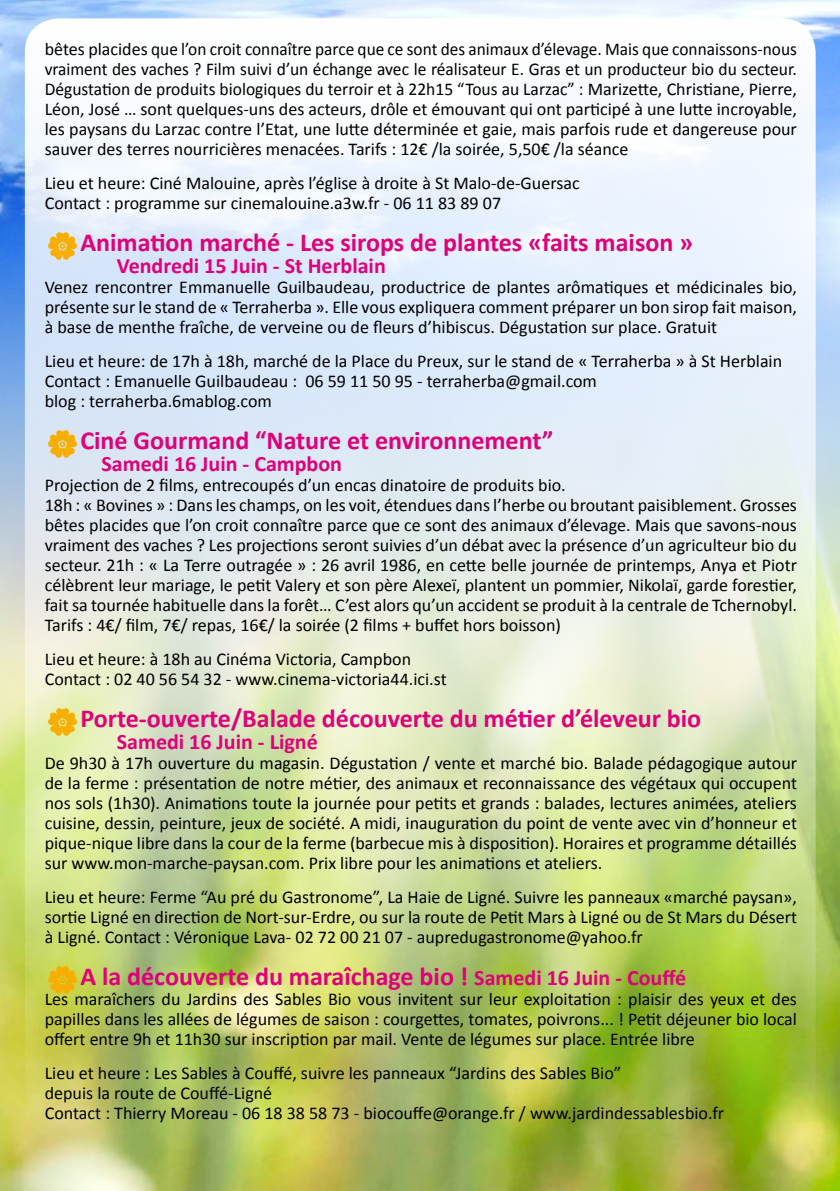
<style>
.page{position:relative;width:840px;height:1191px;background:#fff}
.page>*{position:absolute;margin:0;border:0;box-sizing:border-box;transform-origin:0 0}
.t1{font:700 26px "Calibri";color:#df007a}
.t2{font:700 22px "Calibri";color:#df007a}
.t3{font:18px/20px "Calibri";color:#000;text-align:justify}
.s1{font-size:22px}
</style>
<div class="page">
<img style="left:0;top:686px;width:839px;height:505px">
<img style="left:0;top:0;width:839px;height:686px">
<img style="left:25px;top:18px;width:790px;height:1123px;border-radius:34px">
<svg style="left:48px;top:231px;width:29px;height:29px"></svg>
<svg style="left:48px;top:429px;width:29px;height:29px"></svg>
<svg style="left:48px;top:707px;width:29px;height:29px"></svg>
<svg style="left:48px;top:965px;width:29px;height:29px"></svg>
<p class="t3" style="left:45px;top:38px;width:753px">bêtes placides que l’on croit connaître parce que ce sont des animaux d’élevage. Mais que connaissons-nous vraiment des vaches ? Film suivi d’un échange avec le réalisateur E. Gras et un producteur bio du secteur.<br>Dégustation de produits biologiques du terroir et à 22h15 “Tous au Larzac” : Marizette, Christiane, Pierre, Léon, José … sont quelques-uns des acteurs, drôle et émouvant qui ont participé à une lutte incroyable, les paysans du Larzac contre l’Etat, une lutte déterminée et gaie, mais parfois rude et dangereuse pour sauver des terres nourricières menacées. Tarifs : 12€ /la soirée, 5,50€ /la séance</p>
<p class="t3" style="left:45px;top:172px;width:536px">Lieu et heure: Ciné Malouine, après l’église à droite à St Malo-de-Guersac<br>Contact : programme sur cinemalouine.a3w.fr - 06 11 83 89 07</p>
<h1 class="t1" style="left:80px;top:226px;width:614px">Animation marché - Les sirops de plantes «faits maison »</h1>
<p class="t2" style="left:117px;top:252px;width:270px">Vendredi 15 Juin - St Herblain</p>
<p class="t3" style="left:45px;top:276px;width:753px">Venez rencontrer Emmanuelle Guilbaudeau, productrice de plantes arômatiques et médicinales bio, présente sur le stand de « Terraherba ». Elle vous expliquera comment préparer un bon sirop fait maison, à base de menthe fraîche, de verveine ou de fleurs d’hibiscus. Dégustation sur place. Gratuit</p>
<p class="t3" style="left:45px;top:350px;width:738px;text-align:left">Lieu et heure: de 17h à 18h, marché de la Place du Preux, sur le stand de « Terraherba » à St Herblain<br>Contact : Emanuelle Guilbaudeau : 06 59 11 50 95 - terraherba@gmail.com<br>blog : terraherba.6mablog.com</p>
<h1 class="t1" style="left:80px;top:424px;width:474px">Ciné Gourmand “Nature et environnement”</h1>
<p class="t2" style="left:101px;top:450px;width:242px">Samedi 16 Juin - Campbon</p>
<p class="t3" style="left:45px;top:474px;width:753px;text-align:left">Projection de 2 films, entrecoupés d’un encas dinatoire de produits bio.<br>18h : « Bovines » : Dans les champs, on les voit, étendues dans l’herbe ou broutant paisiblement. Grosses bêtes placides que l’on croit connaître parce que ce sont des animaux d’élevage. Mais que savons-nous vraiment des vaches ? Les projections seront suivies d’un débat avec la présence d’un agriculteur bio du secteur. 21h : « La Terre outragée » : 26 avril 1986, en cette belle journée de printemps, Anya et Piotr célèbrent leur mariage, le petit Valery et son père Alexeï, plantent un pommier, Nikolaï, garde forestier, fait sa tournée habituelle dans la forêt… C’est alors qu’un accident se produit à la centrale de Tchernobyl.<br>Tarifs : 4€/ film, 7€/ repas, 16€/ la soirée (2 films + buffet hors boisson)</p>
<p class="t3" style="left:45px;top:648px;width:403px">Lieu et heure: à 18h au Cinéma Victoria, Campbon<br>Contact : 02 40 56 54 32 - www.cinema-victoria44.ici.st</p>
<h1 class="t1" style="left:80px;top:702px;width:622px">Porte-ouverte/Balade découverte du métier d’éleveur bio</h1>
<p class="t2" style="left:117px;top:728px;width:202px">Samedi 16 Juin - Ligné</p>
<p class="t3" style="left:45px;top:752px;width:753px">De 9h30 à 17h ouverture du magasin. Dégustation / vente et marché bio. Balade pédagogique autour de la ferme : présentation de notre métier, des animaux et reconnaissance des végétaux qui occupent nos sols (1h30). Animations toute la journée pour petits et grands : balades, lectures animées, ateliers cuisine, dessin, peinture, jeux de société. A midi, inauguration du point de vente avec vin d’honneur et pique-nique libre dans la cour de la ferme (barbecue mis à disposition). Horaires et programme détaillés sur www.mon-marche-paysan.com. Prix libre pour les animations et ateliers.</p>
<p class="t3" style="left:45px;top:886px;width:753px">Lieu et heure: Ferme “Au pré du Gastronome”, La Haie de Ligné. Suivre les panneaux «marché paysan», sortie Ligné en direction de Nort-sur-Erdre, ou sur la route de Petit Mars à Ligné ou de St Mars du Désert à Ligné. Contact : Véronique Lava- 02 72 00 21 07 - aupredugastronome@yahoo.fr</p>
<h1 class="t1" style="left:80px;top:960px;width:607px">A la découverte du maraîchage bio ! <span class="s1">Samedi 16 Juin - Couffé</span></h1>
<p class="t3" style="left:45px;top:988px;width:753px">Les maraîchers du Jardins des Sables Bio vous invitent sur leur exploitation : plaisir des yeux et des papilles dans les allées de légumes de saison : courgettes, tomates, poivrons... ! Petit déjeuner bio local offert entre 9h et 11h30 sur inscription par mail. Vente de légumes sur place. Entrée libre</p>
<p class="t3" style="left:45px;top:1062px;width:680px;text-align:left">Lieu et heure : Les Sables à Couffé, suivre les panneaux “Jardins des Sables Bio”<br>depuis la route de Couffé-Ligné<br>Contact : Thierry Moreau - 06 18 38 58 73 - biocouffe@orange.fr / www.jardindessablesbio.fr</p>
</div>
